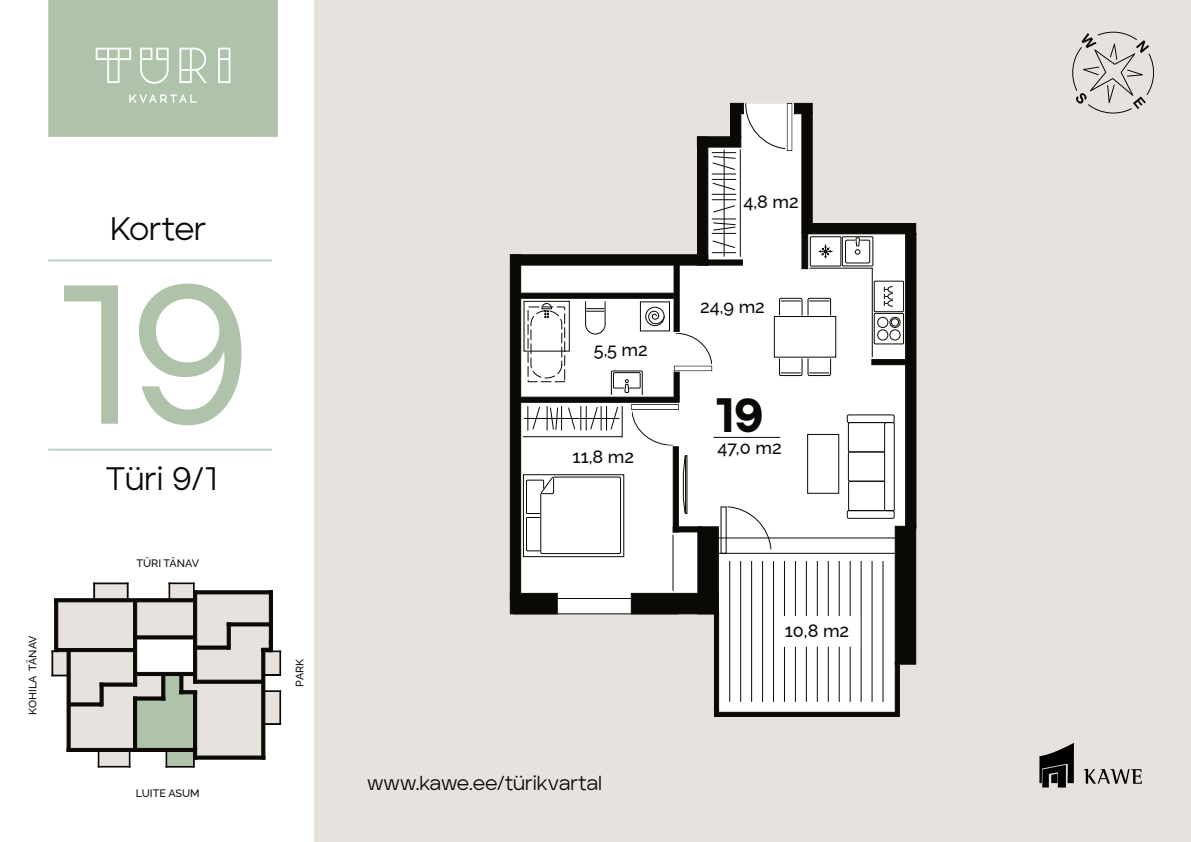
<style>
.page{position:relative;width:1191px;height:842px;background:#fff}
.page>*{position:absolute;margin:0;border:0;box-sizing:border-box;transform-origin:0 0}
.t1{font:500 197.6px "Aventa";color:#afc3aa}
.t2{font:900 48px "Aventa";color:#0a0905}
.t3{font:32.4px "Aventa";letter-spacing:-.01em;color:#0a0905}
.t4{font:20.1px "Aventa";color:#0a0905}
.t5{font:500 18px "Raleway";color:#0a0905}
.t6{font:500 10.8px "Raleway";color:#0a0905}
</style>
<div class="page">
<div style="left:314px;top:0;width:877px;height:842px;background:#e8e2df"></div>
<svg style="left:1072px;top:31px;width:83px;height:83px"></svg>
<svg style="left:1083px;top:769px;width:58px;height:15px"></svg>
<svg style="left:1039px;top:743px;width:35px;height:44px"></svg>
<div style="left:48px;top:0;width:230px;height:137px;background:#afc3aa"></div>
<svg style="left:129px;top:94px;width:68px;height:9px"></svg>
<svg style="left:179px;top:48px;width:28px;height:35px"></svg>
<svg style="left:96px;top:48px;width:35px;height:35px"></svg>
<svg style="left:140px;top:48px;width:29px;height:36px"></svg>
<svg style="left:218px;top:48px;width:12px;height:35px"></svg>
<svg style="left:48px;top:259px;width:224px;height:3px"></svg>
<svg style="left:48px;top:448px;width:224px;height:3px"></svg>
<svg style="left:513px;top:234px;width:393px;height:481px;fill:#fff"></svg>
<div style="left:523px;top:474px;width:101px;height:83px;border:1px solid #0a0905"></div>
<svg style="left:526px;top:477px;width:95px;height:77px;background:#f0f0f0"></svg>
<div style="left:685px;top:455px;width:2px;height:59px;border:1px solid #0a0905"></div>
<svg style="left:683px;top:455px;width:2px;height:58px"></svg>
<svg style="left:645px;top:307px;width:19px;height:19px"></svg>
<svg style="left:585px;top:301px;width:20px;height:33px"></svg>
<svg style="left:729px;top:561px;width:1px;height:141px"></svg>
<svg style="left:740px;top:561px;width:1px;height:141px"></svg>
<svg style="left:751px;top:561px;width:1px;height:141px"></svg>
<svg style="left:762px;top:561px;width:1px;height:141px"></svg>
<svg style="left:773px;top:561px;width:1px;height:141px"></svg>
<svg style="left:784px;top:561px;width:1px;height:141px"></svg>
<svg style="left:795px;top:561px;width:1px;height:141px"></svg>
<svg style="left:806px;top:561px;width:1px;height:141px"></svg>
<svg style="left:817px;top:561px;width:1px;height:141px"></svg>
<svg style="left:828px;top:561px;width:1px;height:141px"></svg>
<svg style="left:839px;top:561px;width:1px;height:141px"></svg>
<svg style="left:849px;top:561px;width:1px;height:141px"></svg>
<svg style="left:860px;top:561px;width:1px;height:141px"></svg>
<svg style="left:871px;top:561px;width:1px;height:141px"></svg>
<svg style="left:882px;top:561px;width:1px;height:141px"></svg>
<div style="left:807px;top:434px;width:32px;height:59px;border:1px solid #0a0905"></div>
<svg style="left:847px;top:414px;width:47px;height:104px;background:#e6e6e6"></svg>
<svg style="left:611px;top:371px;width:31px;height:24px"></svg>
<div style="left:524px;top:301px;width:45px;height:50px;border:1px solid #0a0905"></div>
<svg style="left:522px;top:406px;width:100px;height:31px;background:#d9d8d8"></svg>
<svg style="left:672px;top:534px;width:1px;height:57px"></svg>
<svg style="left:527px;top:303px;width:38px;height:79px;background:#e0e0e0"></svg>
<div style="left:780px;top:616px;width:80px;height:31px;background:#fff"></div>
<svg style="left:713px;top:437px;width:67px;height:1px"></svg>
<div style="left:674px;top:366px;width:38px;height:5px;border:1px solid #0a0905"></div>
<svg style="left:632px;top:412px;width:41px;height:34px"></svg>
<svg style="left:675px;top:103px;width:229px;height:272px"></svg>
<div style="left:513px;top:598px;width:165px;height:16px;border:1px solid #0a0905"></div>
<div style="left:713px;top:537px;width:196px;height:17px;border:1px solid #0a0905"></div>
<svg style="left:727px;top:506px;width:44px;height:44px;background:#f1f1f0"></svg>
<div style="left:520px;top:397px;width:159px;height:5px;background:#0a0905"></div>
<div style="left:520px;top:397px;width:159px;height:5px;border:1px solid #0a0905"></div>
<div style="left:673px;top:527px;width:28px;height:5px;background:#0a0905"></div>
<div style="left:519px;top:293px;width:155px;height:5px;background:#0a0905"></div>
<div style="left:519px;top:293px;width:155px;height:6px;border:1px solid #0a0905"></div>
<div style="left:872px;top:360px;width:36px;height:5px;background:#0a0905"></div>
<div style="left:871px;top:359px;width:37px;height:6px;border:1px solid #0a0905"></div>
<div style="left:705px;top:260px;width:37px;height:5px;background:#0a0905"></div>
<div style="left:802px;top:233px;width:5px;height:36px;background:#0a0905"></div>
<div style="left:801px;top:232px;width:7px;height:37px;border:1px solid #0a0905"></div>
<div style="left:674px;top:372px;width:5px;height:25px;background:#0a0905"></div>
<div style="left:674px;top:265px;width:5px;height:66px;background:#0a0905"></div>
<div style="left:673px;top:447px;width:5px;height:85px;background:#0a0905"></div>
<div style="left:673px;top:446px;width:5px;height:86px;border:1px solid #0a0905"></div>
<div style="left:697px;top:137px;width:44px;height:10px;background:#0a0905"></div>
<div style="left:794px;top:103px;width:18px;height:11px;background:#0a0905"></div>
<div style="left:730px;top:103px;width:13px;height:11px;background:#0a0905"></div>
<div style="left:805px;top:223px;width:110px;height:11px;background:#0a0905"></div>
<div style="left:805px;top:223px;width:111px;height:11px;border:1px solid #0a0905"></div>
<div style="left:511px;top:255px;width:196px;height:10px;background:#0a0905"></div>
<div style="left:697px;top:137px;width:11px;height:128px;background:#0a0905"></div>
<div style="left:697px;top:137px;width:11px;height:128px;border:1px solid #0a0905"></div>
<div style="left:730px;top:113px;width:11px;height:24px;background:#0a0905"></div>
<div style="left:730px;top:113px;width:11px;height:25px;border:1px solid #0a0905"></div>
<div style="left:802px;top:112px;width:10px;height:121px;background:#0a0905"></div>
<div style="left:801px;top:112px;width:11px;height:121px;border:1px solid #0a0905"></div>
<div style="left:905px;top:233px;width:11px;height:295px;background:#0a0905"></div>
<div style="left:905px;top:233px;width:11px;height:295px;border:1px solid #0a0905"></div>
<div style="left:510px;top:255px;width:10px;height:344px;background:#0a0905"></div>
<div style="left:510px;top:255px;width:11px;height:344px;border:1px solid #0a0905"></div>
<div style="left:510px;top:593px;width:47px;height:21px;background:#0a0905"></div>
<div style="left:631px;top:593px;width:87px;height:21px;background:#0a0905"></div>
<div style="left:631px;top:593px;width:87px;height:21px;border:1px solid #0a0905"></div>
<div style="left:698px;top:527px;width:20px;height:87px;background:#0a0905"></div>
<div style="left:697px;top:527px;width:21px;height:87px;border:1px solid #0a0905"></div>
<div style="left:895px;top:526px;width:20px;height:138px;background:#0a0905"></div>
<div style="left:895px;top:526px;width:21px;height:138px;border:1px solid #0a0905"></div>
<hr style="left:714px;top:612px;width:4px;height:104px;background:#0a0905">
<div style="left:714px;top:612px;width:5px;height:105px;border:1px solid #0a0905"></div>
<div style="left:895px;top:662px;width:4px;height:55px;border:1px solid #0a0905"></div>
<hr style="left:714px;top:712px;width:183px;height:4px;background:#0a0905">
<div style="left:714px;top:712px;width:183px;height:5px;border:1px solid #0a0905"></div>
<svg style="left:52px;top:583px;width:229px;height:184px"></svg>
<p class="t6" style="left:24px;top:715px;width:81px;rotate:-90deg">KOH AL I ÄT NAV</p>
<h3 class="t3" style="left:110px;top:208px;width:97px">Korter</h3>
<h1 class="t1" style="left:55px;top:233px;width:197px">19</h1>
<h3 class="t3" style="left:105px;top:458px;width:113px">Türi 9/1</h3>
<p class="t6" style="left:136px;top:555px;width:64px">TÜRI TÄNAV</p>
<p class="t6" style="left:136px;top:785px;width:65px">LUITE ASUM</p>
<p class="t6" style="left:291px;top:686px;width:29px;rotate:-90deg">AP RK</p>
<p class="t5" style="left:594px;top:335px;width:55px">5,5 m2</p>
<p class="t5" style="left:572px;top:442px;width:63px">11,8 m2</p>
<p class="t5" style="left:743px;top:187px;width:57px">4,8 m2</p>
<p class="t5" style="left:700px;top:293px;width:66px">24,9 m2</p>
<h2 class="t2" style="left:715px;top:386px;width:49px">19</h2>
<p class="t5" style="left:717px;top:433px;width:66px">47,0 m2</p>
<p class="t4" style="left:367px;top:770px;width:236px">www.kawe.ee/türikvartal</p>
<p class="t5" style="left:784px;top:616px;width:66px">10,8 m2</p>
</div>
